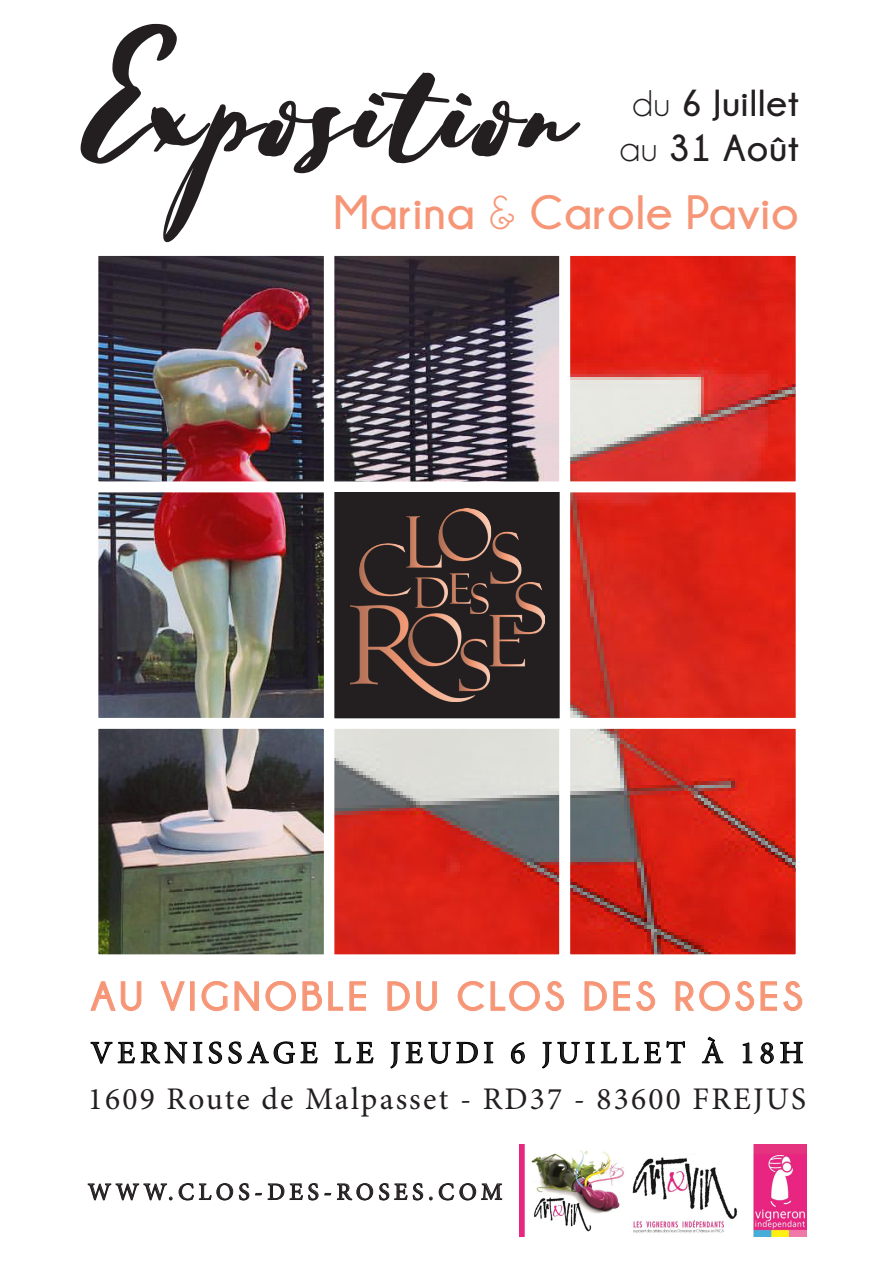
<style>
.page{position:relative;width:893px;height:1263px;background:#fff}
.page>*{position:absolute;margin:0;border:0;box-sizing:border-box;transform-origin:0 0}
.t1{font:250.5px "Hello Stockholm";letter-spacing:.02em;color:#231f20}
.t2{font:700 48px "Champagne&Limousines";letter-spacing:.02em;color:#f69677}
.t3{font:700 40.5px "Champagne&Limousines";letter-spacing:.1em;color:#f69677}
.t4{font:700 37.5px "Champagne&Limousines";letter-spacing:.03em;color:#231f20}
.t5{font:31.5px "Minion Pro";letter-spacing:.075em;color:#231f20}
.t6{font:31.5px "Minion Pro";letter-spacing:.15em;color:#231f20}
.t7{font:24px "Minion Pro";letter-spacing:.19em;color:#231f20}
.s1{font-weight:400}
</style>
<div class="page">
<img style="left:99px;top:256px;width:460px;height:225px">
<div style="left:328px;top:492px;width:236px;height:231px;background:#231f20"></div>
<img style="left:334px;top:729px;width:225px;height:225px">
<div style="left:323px;top:718px;width:247px;height:247px;border:10px solid #fff"></div>
<div style="left:88px;top:245px;width:246px;height:247px;border:10px solid #fff"></div>
<img style="left:99px;top:493px;width:224px;height:461px">
<div style="left:88px;top:482px;width:246px;height:246px;border:10px solid #fff"></div>
<img style="left:571px;top:256px;width:224px;height:698px">
<div style="left:560px;top:245px;width:246px;height:247px;border:10px solid #fff"></div>
<div style="left:560px;top:482px;width:246px;height:246px;border:10px solid #fff"></div>
<svg style="left:87px;top:1183px;width:85px;height:18px"></svg>
<svg style="left:178px;top:1183px;width:153px;height:17px"></svg>
<svg style="left:337px;top:1183px;width:36px;height:17px"></svg>
<svg style="left:379px;top:1183px;width:44px;height:17px"></svg>
<svg style="left:429px;top:1183px;width:73px;height:18px"></svg>
<img style="left:520px;top:1145px;width:286px;height:91px">
<svg style="left:90px;top:981px;width:52px;height:30px"></svg>
<svg style="left:160px;top:981px;width:25px;height:30px"></svg>
<div style="left:190px;top:981px;width:5px;height:30px;border:1px solid #f69677"></div>
<svg style="left:201px;top:981px;width:58px;height:30px"></svg>
<svg style="left:265px;top:981px;width:31px;height:30px"></svg>
<svg style="left:302px;top:981px;width:20px;height:30px"></svg>
<svg style="left:328px;top:981px;width:15px;height:30px"></svg>
<svg style="left:349px;top:981px;width:17px;height:30px"></svg>
<svg style="left:387px;top:981px;width:23px;height:30px"></svg>
<svg style="left:416px;top:981px;width:21px;height:30px"></svg>
<svg style="left:457px;top:981px;width:107px;height:30px"></svg>
<svg style="left:584px;top:981px;width:23px;height:30px"></svg>
<svg style="left:613px;top:981px;width:17px;height:30px"></svg>
<svg style="left:636px;top:981px;width:19px;height:30px"></svg>
<svg style="left:675px;top:981px;width:79px;height:30px"></svg>
<svg style="left:760px;top:981px;width:17px;height:30px"></svg>
<svg style="left:783px;top:981px;width:20px;height:30px"></svg>
<svg style="left:90px;top:1041px;width:132px;height:23px"></svg>
<svg style="left:228px;top:1041px;width:90px;height:23px"></svg>
<svg style="left:335px;top:1041px;width:39px;height:22px"></svg>
<svg style="left:390px;top:1041px;width:88px;height:28px"></svg>
<svg style="left:484px;top:1041px;width:10px;height:22px"></svg>
<svg style="left:511px;top:1042px;width:14px;height:22px"></svg>
<svg style="left:542px;top:1041px;width:143px;height:28px"></svg>
<svg style="left:702px;top:1036px;width:22px;height:27px"></svg>
<svg style="left:742px;top:1042px;width:11px;height:21px"></svg>
<svg style="left:760px;top:1042px;width:14px;height:22px"></svg>
<svg style="left:780px;top:1041px;width:23px;height:22px"></svg>
<img style="left:350px;top:509px;width:194px;height:192px">
<p class="t1" style="left:88px;top:16px;width:486px">Exposition</p>
<p class="t4" style="left:632px;top:82px;width:168px"><span class="s1">du</span> 6 Juillet</p>
<p class="t4" style="left:619px;top:127px;width:181px"><span class="s1">au</span> 31 Août</p>
<p class="t2" style="left:334px;top:185px;width:466px">Marina <span class="s1">&amp;</span> Carole Pavio</p>
<p class="t3" style="left:91px;top:974px;width:713px">AU VIGNOBLE DU CLOS DES ROSES</p>
<p class="t6" style="left:90px;top:1032px;width:715px">VERNISSAGE LE JEUDI 6 JUILLET À 18H</p>
<p class="t5" style="left:88px;top:1078px;width:720px">1609 Route de Malpasset - RD37 - 83600 FREJUS</p>
<p class="t7" style="left:88px;top:1176px;width:416px">WWW.CLOS-DES-ROSES.COM</p>
</div>
